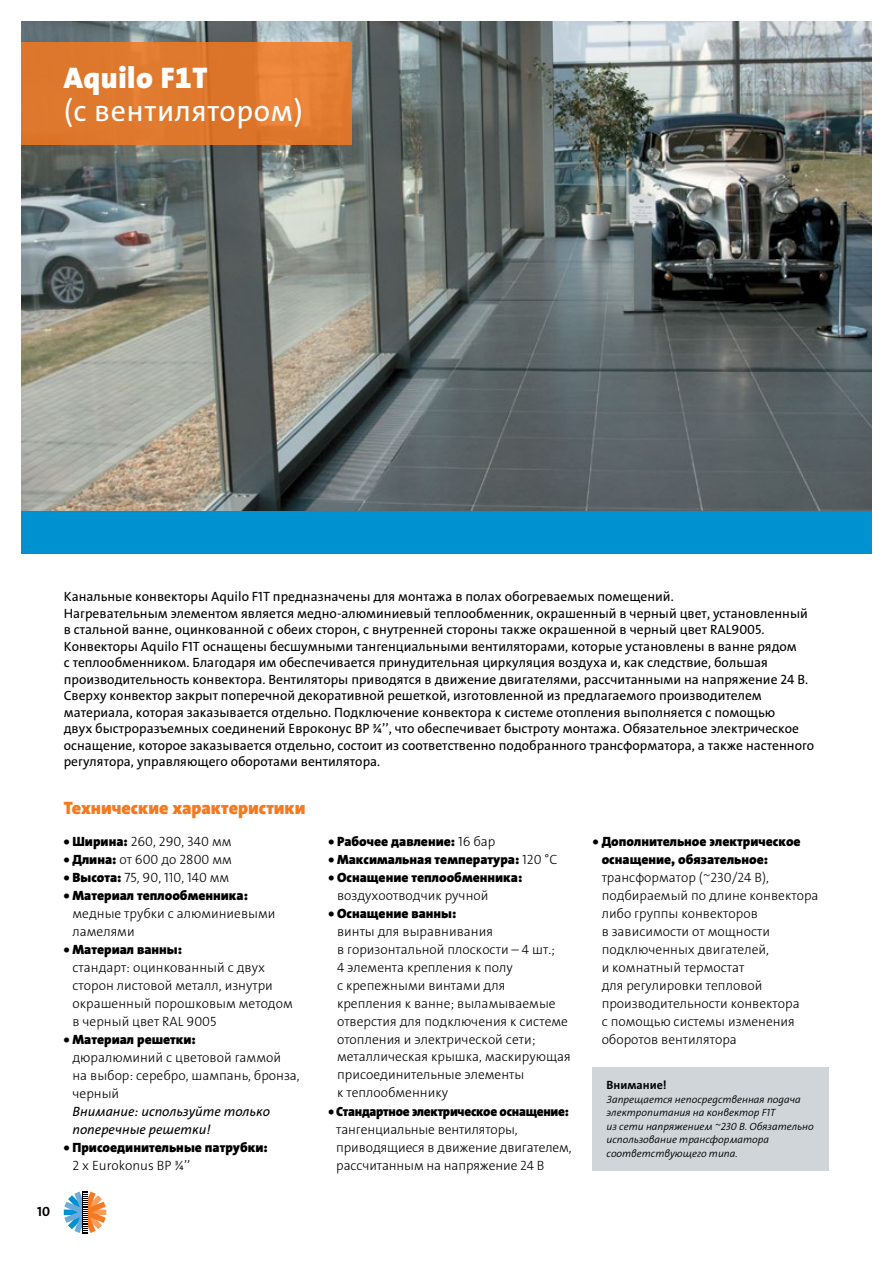
<style>
.page{position:relative;width:893px;height:1263px;background:#fff}
.page>*{position:absolute;margin:0;border:0;box-sizing:border-box;transform-origin:0 0}
.t1{font:30px "The Sans LP5 Plain";letter-spacing:.02em;color:#fff}
.t2{font:900 30px "The Sans LP9";letter-spacing:.02em;color:#fff}
.t3{font:900 18px "The Sans LP9";letter-spacing:-.005em;color:#f47920}
.t4{font:13.5px/16.5px "The Sans LP5 Plain";color:#000}
.t5{font:13.5px/18px "The Sans LP3 Lig";color:#000}
.t6{font:900 13.5px/18px "The Sans LP9";color:#000}
.t7{font:13.5px/18px "The Sans LP5 Plain IT";color:#000}
.t8{font:900 13.5px "The Sans LP9";letter-spacing:-.02em;color:#000}
.t9{font:13.5px "The Sans LP7 Bld";color:#000}
.t10{font:12px "The Sans LP7 Bld";color:#000}
.t11{font:10.5px/13.5px "The Sans LP4 Se Lig IT";color:#000}
.s1{font-family:"The Sans LP9";font-weight:900}
.s2{font-family:"The Sans LP3 Lig";font-weight:400}
</style>
<div class="page">
<svg style="left:64px;top:1191px;width:42px;height:42px"></svg>
<img style="left:21px;top:21px;width:851px;height:491px">
<div style="left:21px;top:512px;width:851px;height:42px;background:#0091d1"></div>
<div style="left:21px;top:43px;width:330px;height:102px;background:linear-gradient(to right,#dc762b,#e47d32)"></div>
<div style="left:593px;top:1067px;width:236px;height:103px;background:#cfd5d9"></div>
<h1 class="t2" style="left:64px;top:59px;width:145px">Aquilo F1T</h1>
<h1 class="t1" style="left:64px;top:92px;width:240px">(c вентилятором)</h1>
<p class="t9" style="left:37px;top:1202px;width:14px">10</p>
<p class="t4" style="left:64px;top:588px;width:752px">Канальные конвекторы Aquilo F1T предназначены для монтажа в полах обогреваемых помещений.<br>Нагревательным элементом является медно-алюминиевый теплообменник, окрашенный в черный цвет, установленный в стальной ванне, оцинкованной с обеих сторон, с внутренней стороны также окрашенной в черный цвет RAL9005.<br>Конвекторы Aquilo F1T оснащены бесшумными тангенциальными вентиляторами, которые установлены в ванне рядом<br>с теплообменником. Благодаря им обеспечивается принудительная циркуляция воздуха и, как следствие, большая производительность конвектора. Вентиляторы приводятся в движение двигателями, рассчитанными на напряжение 24 В.<br>Сверху конвектор закрыт поперечной декоративной решеткой, изготовленной из предлагаемого производителем материала, которая заказывается отдельно. Подключение конвектора к системе отопления выполняется с помощью<br>двух быстроразъемных соединений Евроконус ВР ¾’’, что обеспечивает быстроту монтажа. Обязательное электрическое оснащение, которое заказывается отдельно, состоит из соответственно подобранного трансформатора, а также настенного регулятора, управляющего оборотами вентилятора.</p>
<h2 class="t3" style="left:64px;top:796px;width:243px">Технические характеристики</h2>
<p class="t5" style="left:64px;top:832px;width:169px"><span class="s1">• Ширина:</span> 260, 290, 340 мм</p>
<p class="t5" style="left:64px;top:850px;width:170px"><span class="s1">• Длина:</span> от 600 до 2800 мм</p>
<p class="t5" style="left:64px;top:868px;width:167px"><span class="s1">• Высота:</span> 75, 90, 110, 140 мм</p>
<p class="t6" style="left:64px;top:886px;width:186px">• Материал теплообменника:</p>
<p class="t5" style="left:72px;top:904px;width:205px">медные трубки с алюминиевыми ламелями</p>
<p class="t6" style="left:64px;top:940px;width:120px">• Материал ванны:</p>
<p class="t5" style="left:72px;top:958px;width:222px">стандарт: оцинкованный с двух сторон листовой металл, изнутри окрашенный порошковым методом в черный цвет RAL 9005</p>
<p class="t6" style="left:64px;top:1030px;width:134px">• Материал решетки:</p>
<p class="t5" style="left:72px;top:1048px;width:229px">дюралюминий с цветовой гаммой<br>на выбор: серебро, шампань, бронза, черный</p>
<p class="t7" style="left:72px;top:1102px;width:199px">Внимание: используйте только поперечные решетки!</p>
<p class="t6" style="left:64px;top:1138px;width:206px">• Присоединительные патрубки:</p>
<p class="t5" style="left:72px;top:1156px;width:119px">2 x Eurokonus ВР ¾’’</p>
<p class="t6" style="left:328px;top:832px;width:168px">• Рабочее давление: <span class="s2">16 бар</span></p>
<p class="t6" style="left:328px;top:850px;width:231px">• Максимальная температура: <span class="s2">120 °C</span></p>
<p class="t6" style="left:328px;top:868px;width:195px">• Оснащение теплообменника:</p>
<p class="t5" style="left:337px;top:886px;width:153px">воздухоотводчик ручной</p>
<p class="t6" style="left:328px;top:904px;width:130px">• Оснащение ванны:</p>
<p class="t5" style="left:337px;top:922px;width:235px">винты для выравнивания<br>в горизонтальной плоскости – 4 шт.;<br>4 элемента крепления к полу<br>c крепежными винтами для крепления к ванне; выламываемые отверстия для подключения к системе отопления и электрической сети; металлическая крышка, маскирующая присоединительные элементы<br>к теплообменнику</p>
<p class="t8" style="left:328px;top:1102px;width:242px">• Стандартное электрическое оснащение:</p>
<p class="t5" style="left:336px;top:1120px;width:237px">тангенциальные вентиляторы, приводящиеся в движение двигателем, рассчитанным на напряжение 24 В</p>
<p class="t6" style="left:602px;top:832px;width:201px;text-indent:-9px">• Дополнительное электрическое оснащение, обязательное:</p>
<p class="t5" style="left:602px;top:868px;width:218px">трансформатор (~230/24 В), подбираемый по длине конвектора либо группы конвекторов<br>в зависимости от мощности подключенных двигателей,<br>и комнатный термостат<br>для регулировки тепловой производительности конвектора<br>с помощью системы изменения оборотов вентилятора</p>
<p class="t10" style="left:607px;top:1078px;width:62px">Внимание!</p>
<p class="t11" style="left:607px;top:1093px;width:209px">Запрещается непосредственная подача электропитания на конвектор F1T<br>из сети напряжением ~230 В. Обязательно использование трансформатора соответствующего типа.</p>
</div>
